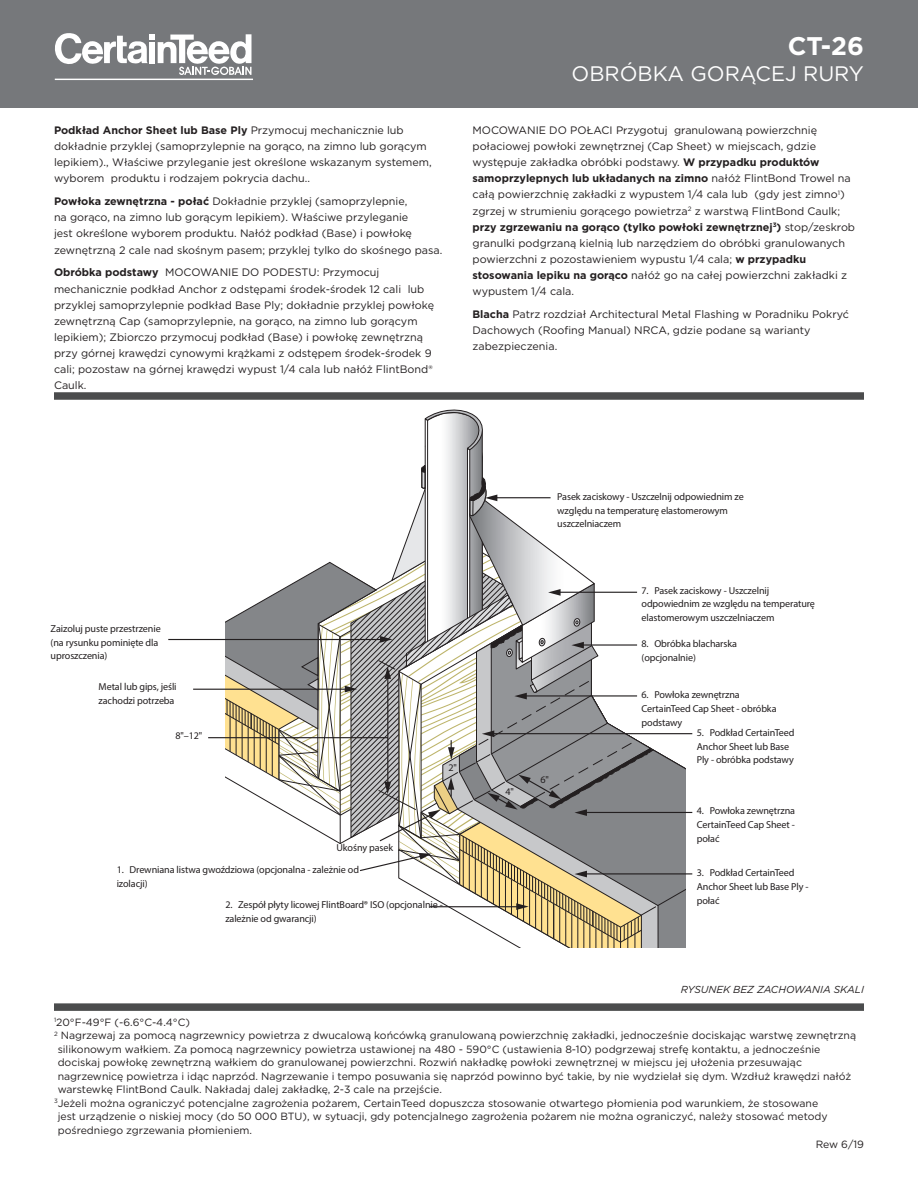
<style>
.page{position:relative;width:918px;height:1188px;background:#fff}
.page>*{position:absolute;margin:0;border:0;box-sizing:border-box;transform-origin:0 0}
.t1{font:700 25.5px "Gotham";color:#fff}
.t2{font:21px "Gotham";color:#fff}
.t3{font:10.8px/16.2px "Gotham";color:#231f20}
.t4{font:10.5px/13.5px "Gotham";color:#231f20}
.t5{font:italic 10.2px "Gotham";color:#231f20}
.t6{font:condensed 10.05px/13.8px "Helvetica LT Std";letter-spacing:-.01em;color:#231f20}
.s1{font-weight:700}
</style>
<div class="page">
<svg style="left:168px;top:409px;width:525px;height:539px"></svg>
<div style="left:0;top:0;width:918px;height:108px;background:#76787b"></div>
<svg style="left:55px;top:33px;width:197px;height:42px"></svg>
<hr style="left:55px;top:79px;width:198px;height:1px;background:#fff">
<div style="left:54px;top:392px;width:810px;height:8px;background:#4b4c4d"></div>
<div style="left:54px;top:1003px;width:810px;height:8px;background:#4b4c4d"></div>
<p class="t3" style="left:54px;top:122px;width:379px"><span class="s1">Podkład Anchor Sheet lub Base Ply</span> Przymocuj mechanicznie lub dokładnie przyklej (samoprzylepnie na gorąco, na zimno lub gorącym lepikiem)., Właściwe przyleganie jest określone wskazanym systemem, wyborem produktu i rodzajem pokrycia dachu..</p>
<p class="t3" style="left:54px;top:193px;width:390px"><span class="s1">Powłoka zewnętrzna - połać</span> Dokładnie przyklej (samoprzylepnie,<br>na gorąco, na zimno lub gorącym lepikiem). Właściwe przyleganie<br>jest określone wyborem produktu. Nałóż podkład (Base) i powłokę zewnętrzną 2 cale nad skośnym pasem; przyklej tylko do skośnego pasa.</p>
<p class="t3" style="left:54px;top:264px;width:382px"><span class="s1">Obróbka podstawy</span> MOCOWANIE DO PODESTU: Przymocuj mechanicznie podkład Anchor z odstępami środek-środek 12 cali lub przyklej samoprzylepnie podkład Base Ply; dokładnie przyklej powłokę zewnętrzną Cap (samoprzylepnie, na gorąco, na zimno lub gorącym lepikiem); Zbiorczo przymocuj podkład (Base) i powłokę zewnętrzną przy górnej krawędzi cynowymi krążkami z odstępem środek-środek 9 cali; pozostaw na górnej krawędzi wypust 1/4 cala lub nałóż FlintBond® Caulk.</p>
<p class="t1" style="left:788px;top:29px;width:78px">CT-26</p>
<p class="t2" style="left:572px;top:60px;width:294px">OBRÓBKA GORĄCEJ RURY</p>
<p class="t3" style="left:472px;top:122px;width:384px">MOCOWANIE DO POŁACI Przygotuj granulowaną powierzchnię połaciowej powłoki zewnętrznej (Cap Sheet) w miejscach, gdzie występuje zakładka obróbki podstawy. <span class="s1">W przypadku produktów samoprzylepnych lub układanych na zimno</span> nałóż FlintBond Trowel na całą powierzchnię zakładki z wypustem 1/4 cala lub (gdy jest zimno<sup>1</sup>) zgrzej w strumieniu gorącego powietrza<sup>2</sup> z warstwą FlintBond Caulk; <span class="s1">przy zgrzewaniu na gorąco (tylko powłoki zewnętrznej</span><sup>3</sup><span class="s1">)</span> stop/zeskrob granulki podgrzaną kielnią lub narzędziem do obróbki granulowanych powierzchni z pozostawieniem wypustu 1/4 cala; <span class="s1">w przypadku stosowania lepiku na gorąco</span> nałóż go na całej powierzchni zakładki z wypustem 1/4 cala.</p>
<p class="t3" style="left:473px;top:306px;width:378px"><span class="s1">Blacha</span> Patrz rozdział Architectural Metal Flashing w Poradniku Pokryć<br>Dachowych (Roofing Manual) NRCA, gdzie podane są warianty zabezpieczenia.</p>
<p class="t6" style="left:51px;top:621px;width:112px">Zaizoluj puste przestrzenie (na rysunku pominięte dla uproszczenia)</p>
<p class="t6" style="left:99px;top:680px;width:80px">Metal lub gips, jeśli zachodzi potrzeba</p>
<p class="t6" style="left:175px;top:729px;width:28px">8"–12"</p>
<p class="t6" style="left:337px;top:841px;width:58px">Ukośny pasek</p>
<p class="t6" style="left:117px;top:863px;width:244px">1. Drewniana listwa gwoździowa (opcjonalna - zależnie od izolacji)</p>
<p class="t6" style="left:448px;top:760px;width:10px">2"</p>
<p class="t6" style="left:225px;top:898px;width:219px">2. Zespół płyty licowej FlintBoard® ISO (opcjonalnie - zależnie od gwarancji)</p>
<p class="t6" style="left:505px;top:785px;width:10px">4"</p>
<p class="t6" style="left:557px;top:489px;width:188px">Pasek zaciskowy - Uszczelnij odpowiednim ze względu na temperaturę elastomerowym uszczelniaczem</p>
<p class="t6" style="left:541px;top:773px;width:10px">6"</p>
<p class="t6" style="left:642px;top:583px;width:175px">7. Pasek zaciskowy - Uszczelnij odpowiednim ze względu na temperaturę elastomerowym uszczelniaczem</p>
<p class="t6" style="left:642px;top:637px;width:97px">8. Obróbka blacharska (opcjonalnie)</p>
<p class="t6" style="left:642px;top:687px;width:137px">6. Powłoka zewnętrzna<br>CertainTeed Cap Sheet - obróbka podstawy</p>
<p class="t6" style="left:697px;top:725px;width:99px">5. Podkład CertainTeed<br>Anchor Sheet lub Base<br>Ply - obróbka podstawy</p>
<p class="t6" style="left:697px;top:804px;width:100px;text-align:justify">4. Powłoka zewnętrzna CertainTeed Cap Sheet - połać</p>
<p class="t6" style="left:697px;top:866px;width:113px">3. Podkład CertainTeed<br>Anchor Sheet lub Base Ply - połać</p>
<p class="t5" style="left:681px;top:983px;width:185px">RYSUNEK BEZ ZACHOWANIA SKALI</p>
<p class="t4" style="left:54px;top:1015px;width:138px"><sup>1</sup>20°F-49°F (-6.6°C-4.4°C)</p>
<p class="t4" style="left:58px;top:1029px;width:800px;text-indent:-4px"><sup>2</sup> Nagrzewaj za pomocą nagrzewnicy powietrza z dwucalową końcówką granulowaną powierzchnię zakładki, jednocześnie dociskając warstwę zewnętrzną silikonowym wałkiem. Za pomocą nagrzewnicy powietrza ustawionej na 480 - 590°C (ustawienia 8-10) podgrzewaj strefę kontaktu, a jednocześnie dociskaj powłokę zewnętrzną wałkiem do granulowanej powierzchni. Rozwiń nakładkę powłoki zewnętrznej w miejscu jej ułożenia przesuwając nagrzewnicę powietrza i idąc naprzód. Nagrzewanie i tempo posuwania się naprzód powinno być takie, by nie wydzielał się dym. Wzdłuż krawędzi nałóż warstewkę FlintBond Caulk. Nakładaj dalej zakładkę, 2-3 cale na przejście.</p>
<p class="t4" style="left:58px;top:1096px;width:771px;text-indent:-4px"><sup>3</sup>Jeżeli można ograniczyć potencjalne zagrożenia pożarem, CertainTeed dopuszcza stosowanie otwartego płomienia pod warunkiem, że stosowane jest urządzenie o niskiej mocy (do 50 000 BTU), w sytuacji, gdy potencjalnego zagrożenia pożarem nie można ograniczyć, należy stosować metody pośredniego zgrzewania płomieniem.</p>
<p class="t4" style="left:816px;top:1138px;width:50px">Rew 6/19</p>
</div>
